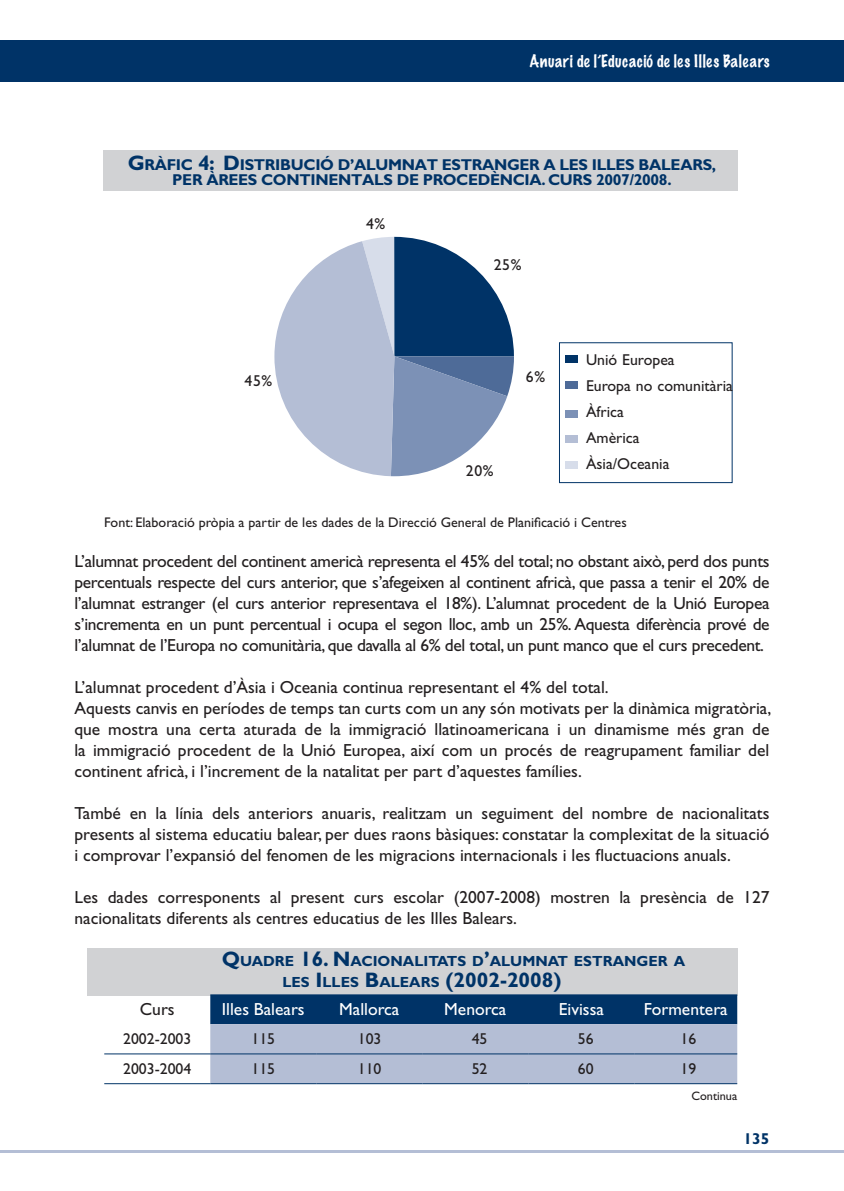
<style>
.page{position:relative;width:844px;height:1191px;background:#fff}
.page>*{position:absolute;margin:0;border:0;box-sizing:border-box;transform-origin:0 0}
.t1{font:17.5px/21px "Gill Sans Std";color:#231f20;text-align:justify}
.t2{font:17.5px "Gill Sans Std";color:#fff}
.t3{font:15.75px/26.1px "Gill Sans Std";color:#231f20}
.t4{font:700 15.75px/15.8px "Gill Sans Std";letter-spacing:-.02em;color:#003367;text-align:center}
.t5{font:100 15.75px "Marker Felt";letter-spacing:.03em;color:#fff}
.t6{font:700 15.75px "Gill Sans";color:#003367}
.t7{font:700 14.7px/21px "Gill Sans";color:#003367}
.t8{font:14px "Gill Sans Std";color:#231f20}
.t9{font:12.25px "Gill Sans Std";color:#231f20}
.s1{font-size:21px}
</style>
<div class="page">
<div style="left:0;top:40px;width:843px;height:42px;background:#003367"></div>
<hr style="left:0;top:1150px;width:843px;height:2px;background:#b4bed5">
<div style="left:87px;top:947px;width:650px;height:48px;background:#d1d2d4"></div>
<div style="left:559px;top:342px;width:173px;height:141px;border:1px solid #003367"></div>
<div style="left:565px;top:410px;width:13px;height:7px;background:#7c91b6"></div>
<div style="left:565px;top:435px;width:13px;height:8px;background:#b4bed5"></div>
<div style="left:565px;top:461px;width:13px;height:8px;background:#d7ddea"></div>
<div style="left:103px;top:150px;width:634px;height:41px;background:#d1d2d4"></div>
<svg style="left:274px;top:237px;width:240px;height:239px"></svg>
<div style="left:565px;top:355px;width:13px;height:8px;background:#003367"></div>
<div style="left:565px;top:381px;width:13px;height:7px;background:#4e6b98"></div>
<svg style="left:210px;top:994px;width:527px;height:89px;background:#768eaf"></svg>
<hr style="left:104px;top:1053px;width:106px;height:1px;background:#003367">
<hr style="left:210px;top:1053px;width:106px;height:1px;background:#003367">
<hr style="left:316px;top:1053px;width:106px;height:1px;background:#003367">
<hr style="left:422px;top:1053px;width:106px;height:1px;background:#003367">
<hr style="left:528px;top:1053px;width:106px;height:1px;background:#003367">
<hr style="left:634px;top:1053px;width:103px;height:1px;background:#003367">
<hr style="left:104px;top:1083px;width:106px;height:1px;background:#003367">
<hr style="left:210px;top:1083px;width:106px;height:1px;background:#003367">
<hr style="left:316px;top:1083px;width:106px;height:1px;background:#003367">
<hr style="left:422px;top:1083px;width:106px;height:1px;background:#003367">
<hr style="left:528px;top:1083px;width:106px;height:1px;background:#003367">
<hr style="left:634px;top:1083px;width:103px;height:1px;background:#003367">
<p class="t5" style="left:529px;top:53px;width:241px">Anuari de l’Educació de les Illes Balears</p>
<p class="t4" style="left:128px;top:156px;width:589px"><span class="s1">G</span>RÀFIC <span class="s1">4: D</span>ISTRIBUCIÓ D’ALUMNAT ESTRANGER A LES ILLES BALEARS,<br>PER ÀREES CONTINENTALS DE PROCEDÈNCIA. CURS 2007/2008.</p>
<p class="t3" style="left:244px;top:367px;width:29px">45%</p>
<p class="t3" style="left:366px;top:211px;width:21px">4%</p>
<p class="t3" style="left:493px;top:252px;width:29px">25%</p>
<p class="t3" style="left:465px;top:457px;width:29px">20%</p>
<p class="t3" style="left:526px;top:364px;width:21px">6%</p>
<p class="t3" style="left:586px;top:347px;width:148px">Unió Europea<br>Europa no comunitària<br>Àfrica<br>Amèrica<br>Àsia/Oceania</p>
<p class="t8" style="left:104px;top:514px;width:524px">Font: Elaboració pròpia a partir de les dades de la Direcció General de Planificació i Centres</p>
<p class="t1" style="left:74px;top:551px;width:696px">L’alumnat procedent del continent americà representa el 45% del total; no obstant això, perd dos punts percentuals respecte del curs anterior, que s’afegeixen al continent africà, que passa a tenir el 20% de l’alumnat estranger (el curs anterior representava el 18%). L’alumnat procedent de la Unió Europea s’incrementa en un punt percentual i ocupa el segon lloc, amb un 25%. Aquesta diferència prové de l’alumnat de l’Europa no comunitària, que davalla al 6% del total, un punt manco que el curs precedent.</p>
<p class="t1" style="left:74px;top:677px;width:698px;text-align:left">L’alumnat procedent d’Àsia i Oceania continua representant el 4% del total.<br>Aquests canvis en períodes de temps tan curts com un any són motivats per la dinàmica migratòria, que mostra una certa aturada de la immigració llatinoamericana i un dinamisme més gran de la immigració procedent de la Unió Europea, així com un procés de reagrupament familiar del continent africà, i l’increment de la natalitat per part d’aquestes famílies.</p>
<p class="t1" style="left:74px;top:803px;width:696px">També en la línia dels anteriors anuaris, realitzam un seguiment del nombre de nacionalitats presents al sistema educatiu balear, per dues raons bàsiques: constatar la complexitat de la situació i comprovar l’expansió del fenomen de les migracions internacionals i les fluctuacions anuals.</p>
<p class="t1" style="left:74px;top:887px;width:696px">Les dades corresponents al present curs escolar (2007-2008) mostren la presència de 127 nacionalitats diferents als centres educatius de les Illes Balears.</p>
<p class="t7" style="left:282px;top:951px;width:404px;text-indent:-61px"><span class="s1">Q</span>UADRE <span class="s1">16. N</span>ACIONALITATS D<span class="s1">’</span>ALUMNAT ESTRANGER A<br>LES <span class="s1">I</span> LLES <span class="s1">B</span>ALEARS <span class="s1">(2002-2008)</span></p>
<p class="t1" style="left:140px;top:999px;width:36px">Curs</p>
<p class="t2" style="left:222px;top:999px;width:84px">Illes Balears</p>
<p class="t2" style="left:339px;top:999px;width:62px">Mallorca</p>
<p class="t2" style="left:444px;top:999px;width:64px">Menorca</p>
<p class="t2" style="left:558px;top:999px;width:47px">Eivissa</p>
<p class="t2" style="left:643px;top:999px;width:85px">Formentera</p>
<p class="t3" style="left:123px;top:1026px;width:70px">2002-2003</p>
<p class="t3" style="left:251px;top:1026px;width:25px">115</p>
<p class="t3" style="left:358px;top:1026px;width:25px">103</p>
<p class="t3" style="left:471px;top:1026px;width:17px">45</p>
<p class="t3" style="left:577px;top:1026px;width:17px">56</p>
<p class="t3" style="left:680px;top:1026px;width:17px">16</p>
<p class="t3" style="left:123px;top:1056px;width:70px">2003-2004</p>
<p class="t3" style="left:251px;top:1056px;width:25px">115</p>
<p class="t3" style="left:358px;top:1056px;width:25px">110</p>
<p class="t3" style="left:471px;top:1056px;width:17px">52</p>
<p class="t3" style="left:577px;top:1056px;width:17px">60</p>
<p class="t3" style="left:680px;top:1056px;width:17px">19</p>
<p class="t9" style="left:691px;top:1089px;width:47px">Continua</p>
<p class="t6" style="left:743px;top:1129px;width:28px">135</p>
</div>
